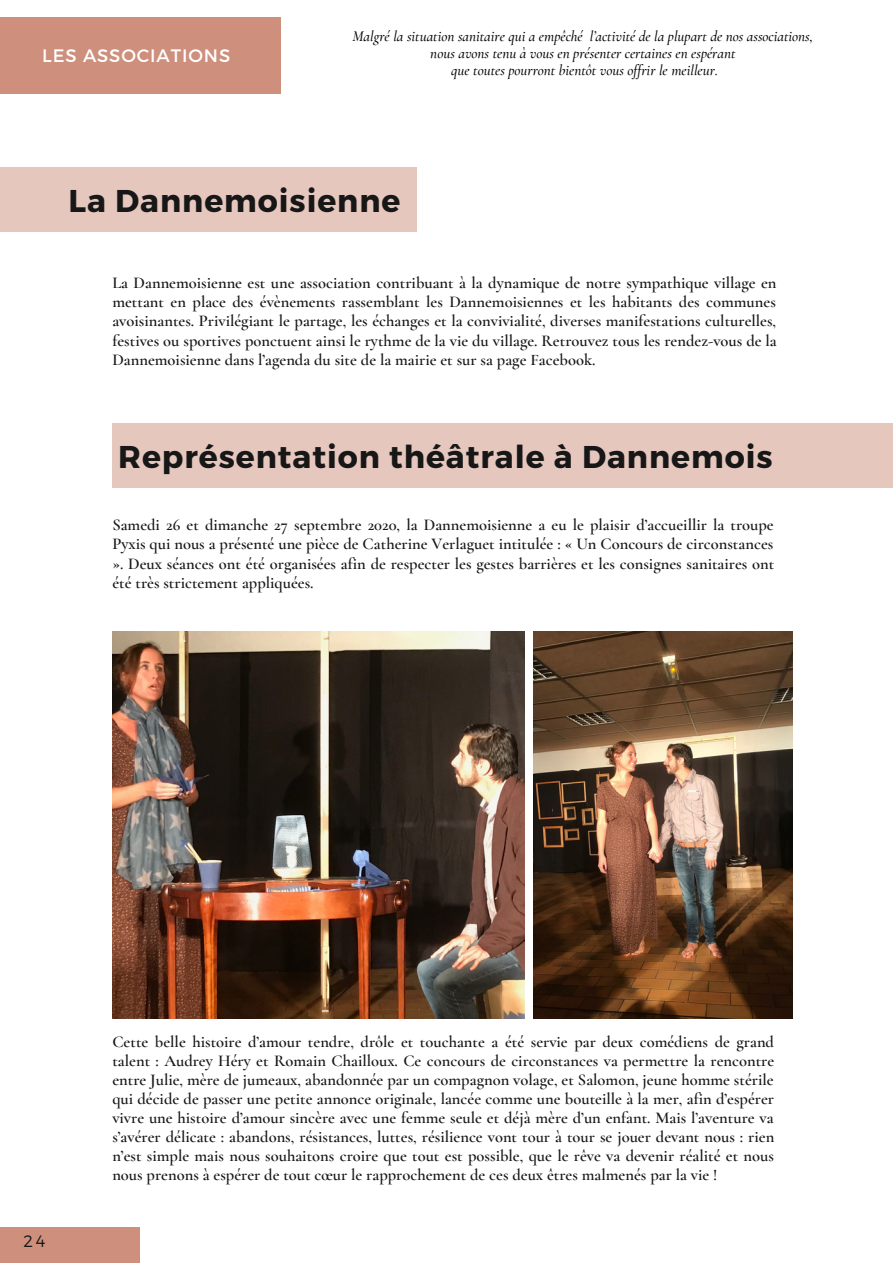
<style>
.page{position:relative;width:893px;height:1264px;background:#fff}
.page>*{position:absolute;margin:0;border:0;box-sizing:border-box;transform-origin:0 0}
.t1{font:700 31.5px "Montserrat";letter-spacing:.03em;color:#171717}
.t2{font:18px "Montserrat";letter-spacing:.05em;color:#fff}
.t3{font:600 16.5px/19px "Cormorant Garamond";color:#171717;text-align:justify}
.t4{font:300 16.5px "Montserrat";color:#171717}
.t5{font:italic 500 15px/17.4px "Cormorant Garamond";color:#000;text-align:center}
</style>
<div class="page">
<div style="left:0;top:168px;width:416px;height:64px;background:#e6c7be"></div>
<div style="left:0;top:1227px;width:140px;height:35px;background:#ce8f7d"></div>
<div style="left:0;top:17px;width:281px;height:77px;background:#ce8f7d"></div>
<div style="left:112px;top:424px;width:780px;height:64px;background:#e6c7be"></div>
<img style="left:112px;top:631px;width:412px;height:387px">
<img style="left:534px;top:631px;width:258px;height:387px">
<p class="t2" style="left:42px;top:43px;width:190px">LES ASSOCIATIONS</p>
<p class="t5" style="left:352px;top:27px;width:462px">Malgré la situation sanitaire qui a empêché l’activité de la plupart de nos associations, nous avons tenu à vous en présenter certaines en espérant<br>que toutes pourront bientôt vous offrir le meilleur.</p>
<h1 class="t1" style="left:68px;top:180px;width:333px">La Dannemoisienne</h1>
<p class="t3" style="left:112px;top:273px;width:666px">La Dannemoisienne est une association contribuant à la dynamique de notre sympathique village en mettant en place des évènements rassemblant les Dannemoisiennes et les habitants des communes avoisinantes. Privilégiant le partage, les échanges et la convivialité, diverses manifestations culturelles, festives ou sportives ponctuent ainsi le rythme de la vie du village. Retrouvez tous les rendez-vous de la Dannemoisienne dans l’agenda du site de la mairie et sur sa page Facebook.</p>
<h1 class="t1" style="left:118px;top:436px;width:655px">Représentation théâtrale à Dannemois</h1>
<p class="t3" style="left:112px;top:515px;width:663px">Samedi 26 et dimanche 27 septembre 2020, la Dannemoisienne a eu le plaisir d’accueillir la troupe Pyxis qui nous a présenté une pièce de Catherine Verlaguet intitulée : « Un Concours de circonstances ». Deux séances ont été organisées afin de respecter les gestes barrières et les consignes sanitaires ont été très strictement appliquées.</p>
<p class="t4" style="left:24px;top:1230px;width:23px">24</p>
<p class="t3" style="left:112px;top:1031px;width:663px">Cette belle histoire d’amour tendre, drôle et touchante a été servie par deux comédiens de grand talent : Audrey Héry et Romain Chailloux. Ce concours de circonstances va permettre la rencontre entre Julie, mère de jumeaux, abandonnée par un compagnon volage, et Salomon, jeune homme stérile qui décide de passer une petite annonce originale, lancée comme une bouteille à la mer, afin d’espérer vivre une histoire d’amour sincère avec une femme seule et déjà mère d’un enfant. Mais l’aventure va s’avérer délicate : abandons, résistances, luttes, résilience vont tour à tour se jouer devant nous : rien n’est simple mais nous souhaitons croire que tout est possible, que le rêve va devenir réalité et nous nous prenons à espérer de tout cœur le rapprochement de ces deux êtres malmenés par la vie !</p>
</div>
